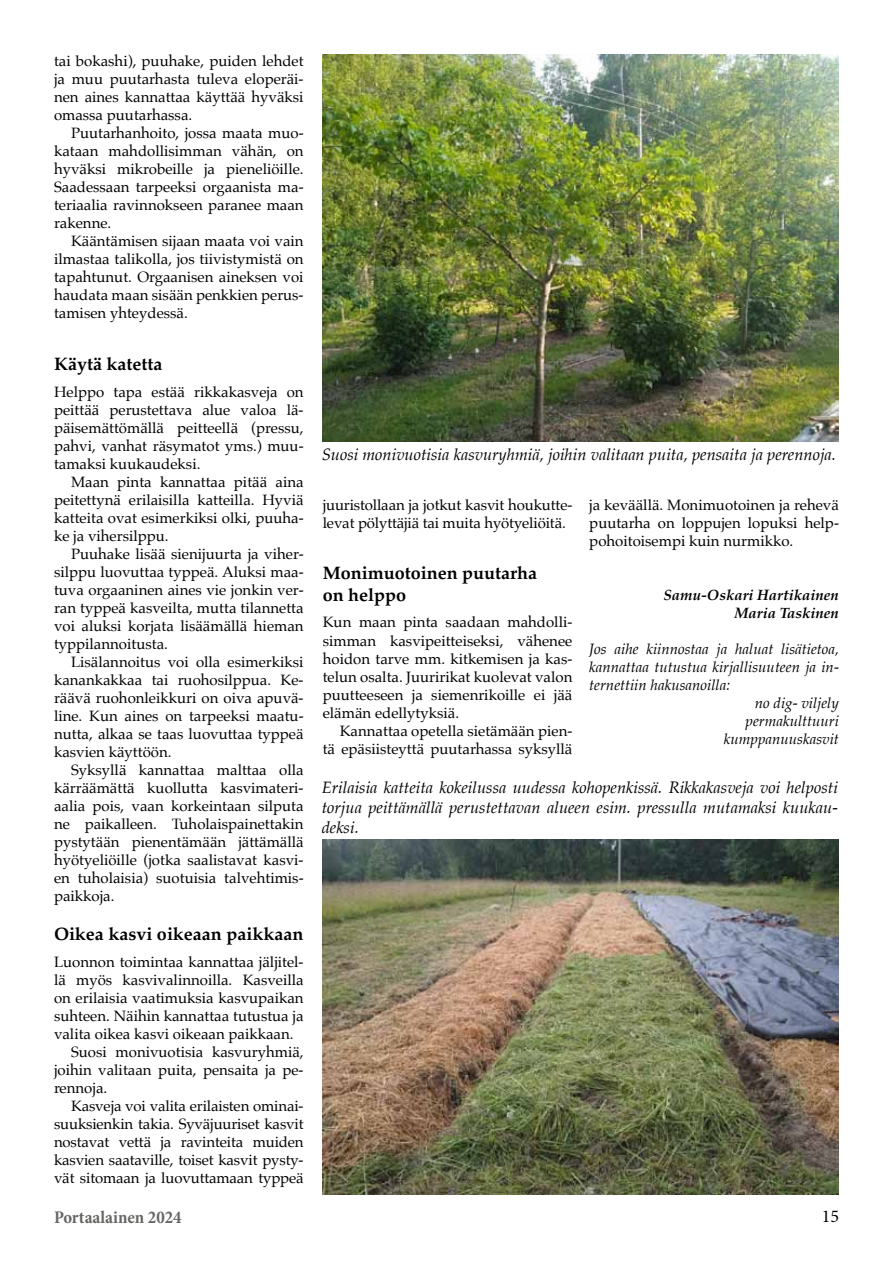
<style>
.page{position:relative;width:893px;height:1263px;background:#fff}
.page>*{position:absolute;margin:0;border:0;box-sizing:border-box;transform-origin:0 0}
.t1{font:700 18px/21.6px "Palatino";color:#000}
.t2{font:700 condensed 18px "Minion Pro";color:#666665}
.t3{font:18px "Minion Pro";color:#000}
.t4{font:italic 16.5px/19.8px "Palatino";color:#000;text-align:justify}
.t5{font:15px/18px "Palatino";color:#000;text-align:justify}
.t6{font:italic 15px "Palatino";color:#000}
.t7{font:italic 700 15px/18px "Palatino";color:#000;text-align:right}
</style>
<div class="page">
<img style="left:323px;top:839px;width:516px;height:356px">
<img style="left:323px;top:54px;width:516px;height:388px">
<p class="t5" style="left:54px;top:52px;width:251px">tai bokashi), puuhake, puiden lehdet ja muu puutarhasta tuleva eloperäi&shy;nen aines kannattaa käyttää hyväksi omassa puutarhassa.</p>
<p class="t5" style="left:54px;top:124px;width:251px;text-indent:17px">Puutarhanhoito, jossa maata muo&shy;kataan mahdollisimman vähän, on hyväksi mikrobeille ja pieneliöille.<br>Saadessaan tarpeeksi orgaanista ma&shy;teriaalia ravinnokseen paranee maan rakenne.</p>
<p class="t5" style="left:54px;top:232px;width:251px;text-indent:17px">Kääntämisen sijaan maata voi vain ilmastaa talikolla, jos tiivistymistä on tapahtunut. Orgaanisen aineksen voi haudata maan sisään penkkien perus&shy;tamisen yhteydessä.</p>
<p class="t1" style="left:54px;top:353px;width:110px">Käytä katetta</p>
<p class="t5" style="left:54px;top:382px;width:251px">Helppo tapa estää rikkakasveja on peittää perustettava alue valoa lä&shy;päisemättömällä peitteellä (pressu, pahvi, vanhat räsymatot yms.) muu&shy;tamaksi kuukaudeksi.</p>
<p class="t5" style="left:54px;top:472px;width:251px;text-indent:17px">Maan pinta kannattaa pitää aina peitettynä erilaisilla katteilla. Hyviä katteita ovat esimerkiksi olki, puuha&shy;ke ja vihersilppu.</p>
<p class="t5" style="left:54px;top:544px;width:251px;text-indent:17px">Puuhake lisää sienijuurta ja viher&shy;silppu luovuttaa typpeä. Aluksi maa&shy;tuva orgaaninen aines vie jonkin ver&shy;ran typpeä kasveilta, mutta tilannetta voi aluksi korjata lisäämällä hieman typpilannoitusta.</p>
<p class="t5" style="left:54px;top:652px;width:251px;text-indent:17px">Lisälannoitus voi olla esimerkiksi kanankakkaa tai ruohosilppua. Ke&shy;räävä ruohonleikkuri on oiva apuvä&shy;line. Kun aines on tarpeeksi maatu&shy;nutta, alkaa se taas luovuttaa typpeä kasvien käyttöön.</p>
<p class="t5" style="left:54px;top:760px;width:251px;text-indent:17px">Syksyllä kannattaa malttaa olla kärräämättä kuollutta kasvimateri&shy;aalia pois, vaan korkeintaan silputa ne paikalleen. Tuholaispainettakin pystytään pienentämään jättämällä hyötyeliöille (jotka saalistavat kasvi&shy;en tuholaisia) suotuisia talvehtimis&shy;paikkoja.</p>
<p class="t1" style="left:54px;top:923px;width:251px">Oikea kasvi oikeaan paikkaan</p>
<p class="t5" style="left:54px;top:952px;width:251px">Luonnon toimintaa kannattaa jäljitel-</p>
<p class="t5" style="left:54px;top:970px;width:251px">lä myös kasvivalinnoilla. Kasveilla</p>
<p class="t5" style="left:54px;top:988px;width:251px">on erilaisia vaatimuksia kasvupaikan</p>
<p class="t5" style="left:54px;top:1006px;width:251px">suhteen. Näihin kannattaa tutustua ja</p>
<p class="t5" style="left:54px;top:1024px;width:241px">valita oikea kasvi oikeaan paikkaan.</p>
<p class="t5" style="left:71px;top:1042px;width:234px">Suosi monivuotisia kasvuryhmiä,</p>
<p class="t5" style="left:54px;top:1060px;width:251px">joihin valitaan puita, pensaita ja pe-</p>
<p class="t5" style="left:54px;top:1078px;width:55px">rennoja.</p>
<p class="t5" style="left:71px;top:1096px;width:234px">Kasveja voi valita erilaisten ominai-</p>
<p class="t5" style="left:54px;top:1114px;width:251px">suuksienkin takia. Syväjuuriset kasvit</p>
<p class="t5" style="left:54px;top:1132px;width:251px">nostavat vettä ja ravinteita muiden</p>
<p class="t5" style="left:54px;top:1150px;width:251px">kasvien saataville, toiset kasvit pysty-</p>
<p class="t5" style="left:54px;top:1168px;width:251px">vät sitomaan ja luovuttamaan typpeä</p>
<p class="t4" style="left:322px;top:444px;width:516px">Suosi monivuotisia kasvuryhmiä, joihin valitaan puita, pensaita ja perennoja.</p>
<p class="t5" style="left:323px;top:495px;width:251px">juuristollaan ja jotkut kasvit houkutte&shy;levat pölyttäjiä tai muita hyötyeliöitä.</p>
<p class="t1" style="left:323px;top:562px;width:216px">Monimuotoinen puutarha on helppo</p>
<p class="t5" style="left:323px;top:613px;width:251px">Kun maan pinta saadaan mahdolli&shy;simman kasvipeitteiseksi, vähenee hoidon tarve mm. kitkemisen ja kas&shy;telun osalta. Juuririkat kuolevat valon puutteeseen ja siemenrikoille ei jää elämän edellytyksiä.</p>
<p class="t5" style="left:323px;top:721px;width:251px;text-align:right">Kannattaa opetella sietämään pien-<br>tä epäsiisteyttä puutarhassa syksyllä</p>
<p class="t5" style="left:589px;top:495px;width:251px">ja keväällä. Monimuotoinen ja rehevä puutarha on loppujen lopuksi help&shy;pohoitoisempi kuin nurmikko.</p>
<p class="t7" style="left:663px;top:585px;width:177px">Samu-Oskari Hartikainen<br>Maria Taskinen</p>
<p class="t6" style="left:589px;top:636px;width:251px">Jos aihe kiinnostaa ja haluat lisätietoa,</p>
<p class="t6" style="left:589px;top:654px;width:251px">kannattaa tutustua kirjallisuuteen ja in-</p>
<p class="t6" style="left:589px;top:672px;width:142px">ternettiin hakusanoilla:</p>
<p class="t6" style="left:755px;top:690px;width:86px">no dig- viljely</p>
<p class="t6" style="left:746px;top:708px;width:95px">permakulttuuri</p>
<p class="t6" style="left:724px;top:726px;width:117px">kumppanuuskasvit</p>
<p class="t4" style="left:322px;top:778px;width:518px">Erilaisia katteita kokeilussa uudessa kohopenkissä. Rikkakasveja voi helposti torjua peittämällä perustettavan alueen esim. pressulla mutamaksi kuukau&shy;deksi.</p>
<p class="t2" style="left:54px;top:1205px;width:129px">Portaalainen 2024</p>
<p class="t3" style="left:822px;top:1204px;width:19px">15</p>
</div>
